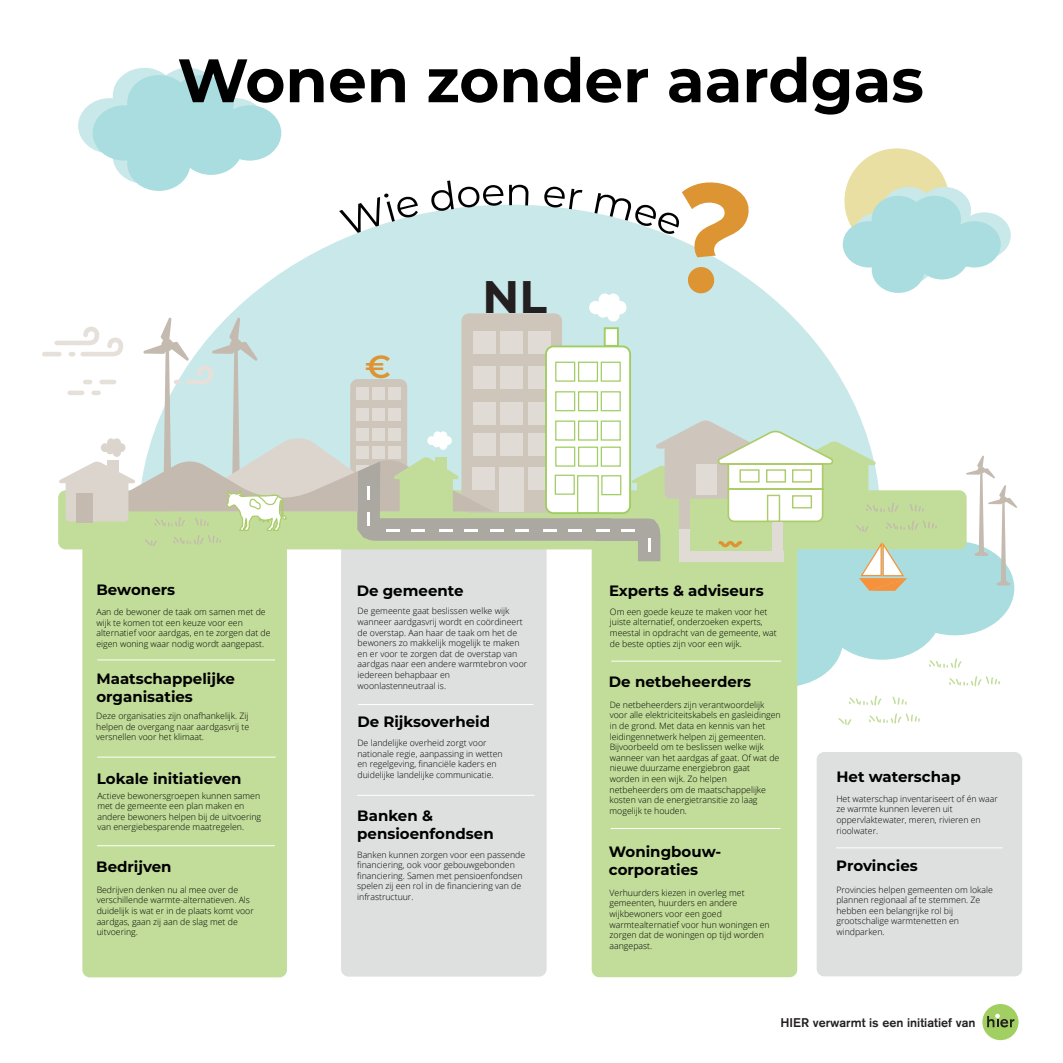
<style>
.page{position:relative;width:1063px;height:1063px;background:#fff}
.page>*{position:absolute;margin:0;border:0;box-sizing:border-box;transform-origin:0 0}
.t1{font:700 61.25px "Montserrat";color:#000001}
.t2{font:700 45.62px "Montserrat";color:#231f20}
.t3{font:600 31.88px "Montserrat";color:#dd9433}
.t4{font:700 15px/18px "Montserrat";color:#000001}
.t5{font:500 12.5px "Akzidenz Grotesk BQ";color:#231f20}
.t6{font:300 8.75px/10.6px "Open Sans";color:#000001}
</style>
<div class="page">
<div style="left:817px;top:752px;width:205px;height:224px;background:#dedfdf;border-radius:8px"></div>
<div style="left:341px;top:537px;width:206px;height:440px;background:#dedfdf;border-radius:8px"></div>
<div style="left:82px;top:529px;width:205px;height:448px;background:#c2dd99;border-radius:8px"></div>
<svg style="left:797px;top:591px;width:217px;height:96px;fill:#aadddf"></svg>
<hr style="left:42px;top:352px;width:20px;height:4px;background:#e5e1da;border-radius:2px">
<div style="left:592px;top:527px;width:205px;height:450px;background:#c2dd99;border-radius:8px"></div>
<hr style="left:97px;top:660px;width:178px;height:1px;background:#fff">
<hr style="left:97px;top:757px;width:179px;height:1px;background:#fff">
<hr style="left:358px;top:704px;width:176px;height:1px;background:#fff">
<hr style="left:357px;top:795px;width:178px;height:1px;background:#fff">
<hr style="left:611px;top:661px;width:170px;height:1px;background:#fff">
<hr style="left:836px;top:848px;width:167px;height:1px;background:#fff">
<svg style="left:949px;top:676px;width:51px;height:10px"></svg>
<svg style="left:929px;top:658px;width:33px;height:11px"></svg>
<hr style="left:611px;top:828px;width:169px;height:1px;background:#fff">
<svg style="left:54px;top:68px;width:963px;height:523px"></svg>
<hr style="left:97px;top:845px;width:178px;height:1px;background:#fff">
<div style="left:982px;top:1004px;width:37px;height:36px;background:#a2cf62;border-radius:50%"></div>
<svg style="left:987px;top:1014px;width:27px;height:13px"></svg>
<svg style="left:838px;top:718px;width:14px;height:7px"></svg>
<svg style="left:869px;top:713px;width:51px;height:11px"></svg>
<svg style="left:892px;top:696px;width:15px;height:9px"></svg>
<svg style="left:849px;top:695px;width:33px;height:11px"></svg>
<h1 class="t1" style="left:177px;top:36px;width:748px">Wonen zonder aardgas</h1>
<h3 class="t4" style="left:97px;top:580px;width:80px">Bewoners</h3>
<p class="t6" style="left:96px;top:606px;width:176px">Aan de bewoner de taak om samen met de wijk te komen tot een keuze voor een alternatief voor aardgas, en te zorgen dat de eigen woning waar nodig wordt aangepast.</p>
<h3 class="t4" style="left:96px;top:669px;width:140px">Maatschappelijke organisaties</h3>
<p class="t6" style="left:96px;top:710px;width:154px;text-align:justify">Deze organisaties zijn onafhankelijk. Zij helpen de overgang naar aardgasvrij te versnellen voor het klimaat.</p>
<h3 class="t4" style="left:97px;top:769px;width:146px">Lokale initiatieven</h3>
<p class="t6" style="left:97px;top:790px;width:165px">Actieve bewonersgroepen kunnen samen met de gemeente een plan maken en andere bewoners helpen bij de uitvoering van energiebesparende maatregelen.</p>
<h3 class="t4" style="left:96px;top:857px;width:77px">Bedrijven</h3>
<p class="t6" style="left:97px;top:884px;width:159px">Bedrijven denken nu al mee over de verschillende warmte-alternatieven. Als duidelijk is wat er in de plaats komt voor aardgas, gaan zij aan de slag met de uitvoering.</p>
<h3 class="t3" style="left:365px;top:345px;width:27px">€</h3>
<h2 class="t2" style="left:483px;top:264px;width:66px">NL</h2>
<h3 class="t4" style="left:357px;top:581px;width:108px">De gemeente</h3>
<p class="t6" style="left:358px;top:606px;width:171px">De gemeente gaat beslissen welke wijk wanneer aardgasvrij wordt en coördineert de overstap. Aan haar de taak om het de bewoners zo makkelijk mogelijk te maken en er voor te zorgen dat de overstap van aardgas naar een andere warmtebron voor iedereen behapbaar en woonlastenneutraal is.</p>
<h3 class="t4" style="left:357px;top:711px;width:134px">De Rijksoverheid</h3>
<p class="t6" style="left:357px;top:737px;width:147px">De landelijke overheid zorgt voor nationale regie, aanpassing in wetten en regelgeving, financiële kaders en duidelijke landelijke communicatie.</p>
<h3 class="t4" style="left:357px;top:806px;width:138px">Banken &amp; pensioenfondsen</h3>
<p class="t6" style="left:357px;top:849px;width:170px">Banken kunnen zorgen voor een passende financiering, ook voor gebouwgebonden financiering. Samen met pensioenfondsen spelen zij een rol in de financiering van de infrastructuur.</p>
<h3 class="t4" style="left:609px;top:581px;width:156px">Experts &amp; adviseurs</h3>
<p class="t6" style="left:610px;top:606px;width:168px">Om een goede keuze te maken voor het juiste alternatief, onderzoeken experts, meestal in opdracht van de gemeente, wat de beste opties zijn voor een wijk.</p>
<h3 class="t4" style="left:609px;top:672px;width:144px">De netbeheerders</h3>
<p class="t6" style="left:610px;top:699px;width:173px">De netbeheerders zijn verantwoordelijk voor alle elektriciteitskabels en gasleidingen in de grond. Met data en kennis van het leidingennetwerk helpen zij gemeenten.<br>Bijvoorbeeld om te beslissen welke wijk wanneer van het aardgas af gaat. Of wat de nieuwe duurzame energiebron gaat worden in een wijk. Zo helpen</p>
<p class="t6" style="left:610px;top:784px;width:158px">netbeheerders om de maatschappelijke kosten van de energietransitie zo laag mogelijk te houden.</p>
<h3 class="t4" style="left:609px;top:842px;width:114px">Woningbouw&shy;corporaties</h3>
<p class="t6" style="left:610px;top:887px;width:162px">Verhuurders kiezen in overleg met gemeenten, huurders en andere wijkbewoners voor een goed warmtealternatief voor hun woningen en zorgen dat de woningen op tijd worden aangepast.</p>
<h3 class="t4" style="left:836px;top:767px;width:126px">Het waterschap</h3>
<p class="t6" style="left:836px;top:793px;width:163px">Het waterschap inventariseert of én waar ze warmte kunnen leveren uit oppervlaktewater, meren, rivieren en rioolwater.</p>
<h3 class="t4" style="left:836px;top:856px;width:83px">Provincies</h3>
<p class="t6" style="left:836px;top:884px;width:158px">Provincies helpen gemeenten om lokale plannen regionaal af te stemmen. Ze hebben een belangrijke rol bij grootschalige warmtenetten en windparken.</p>
<h3 class="t5" style="left:780px;top:1015px;width:197px">HIER verwarmt is een initiatief van</h3>
</div>
